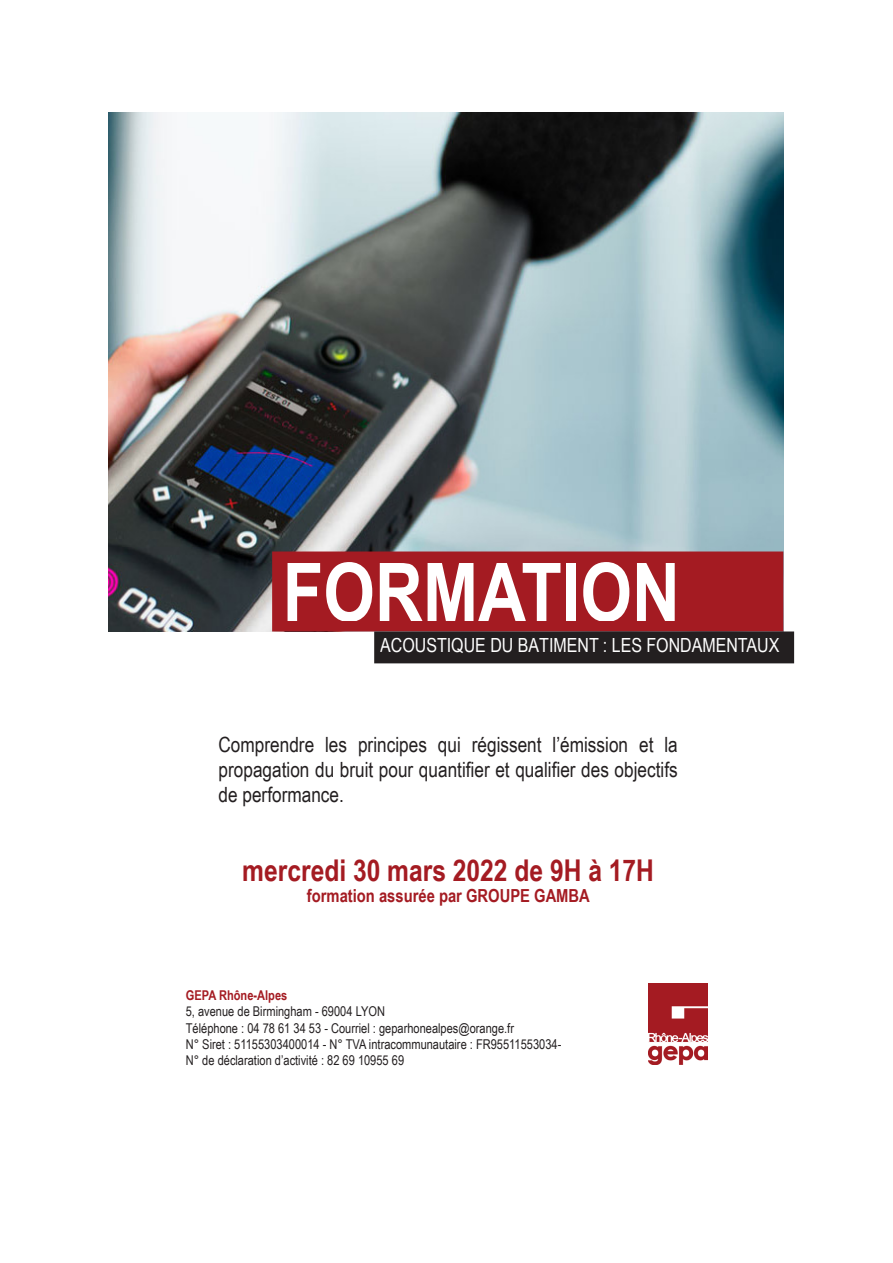
<style>
.page{position:relative;width:893px;height:1263px;background:#fff}
.page>*{position:absolute;margin:0;border:0;box-sizing:border-box;transform-origin:0 0}
.t1{font:700 81px "Arial Narrow";color:#fff}
.t2{font:700 30px "Arial Narrow";color:#a41b22}
.t3{font:21px/25.2px "Arial Narrow";color:#231f20;text-align:justify}
.t4{font:19.5px "Arial Narrow";color:#fff}
.t5{font:700 18px "Arial Narrow";color:#a41b22}
.t6{font:13.5px "Arial Narrow";color:#231f20}
.t7{font:700 13.5px "Arial Narrow";color:#a41b22}
</style>
<div class="page">
<img style="left:108px;top:113px;width:675px;height:518px">
<svg style="left:267px;top:546px;width:517px;height:86px;background:#a0656c"></svg>
<svg style="left:277px;top:557px;width:518px;height:107px;background:#8b2d32"></svg>
<img style="left:648px;top:983px;width:59px;height:82px">
<p class="t1" style="left:283px;top:531px;width:399px">FORMATION</p>
<p class="t4" style="left:380px;top:630px;width:401px">ACOUSTIQUE DU BÂTIMENT : LES FONDAMENTAUX</p>
<p class="t3" style="left:219px;top:731px;width:461px">Comprendre les principes qui régissent l’émission et la propagation du bruit pour quantifier et qualifier des objectifs de performance.</p>
<p class="t2" style="left:242px;top:847px;width:413px">mercredi 30 mars 2022 de 9H à 17H</p>
<p class="t5" style="left:307px;top:882px;width:284px">formation assurée par GROUPE GAMBA</p>
<p class="t7" style="left:186px;top:985px;width:103px">GEPA Rhône-Alpes</p>
<p class="t6" style="left:186px;top:1002px;width:201px">5, avenue de Birmingham - 69004 LYON</p>
<p class="t6" style="left:186px;top:1018px;width:330px">Téléphone : 04 78 61 34 53 - Courriel : geparhonealpes@orange.fr</p>
<p class="t6" style="left:186px;top:1034px;width:377px">N° Siret : 51155303400014 - N° TVA intracommunautaire : FR95511553034-</p>
<p class="t6" style="left:186px;top:1050px;width:220px">N° de déclaration d’activité : 82 69 10955 69</p>
</div>
